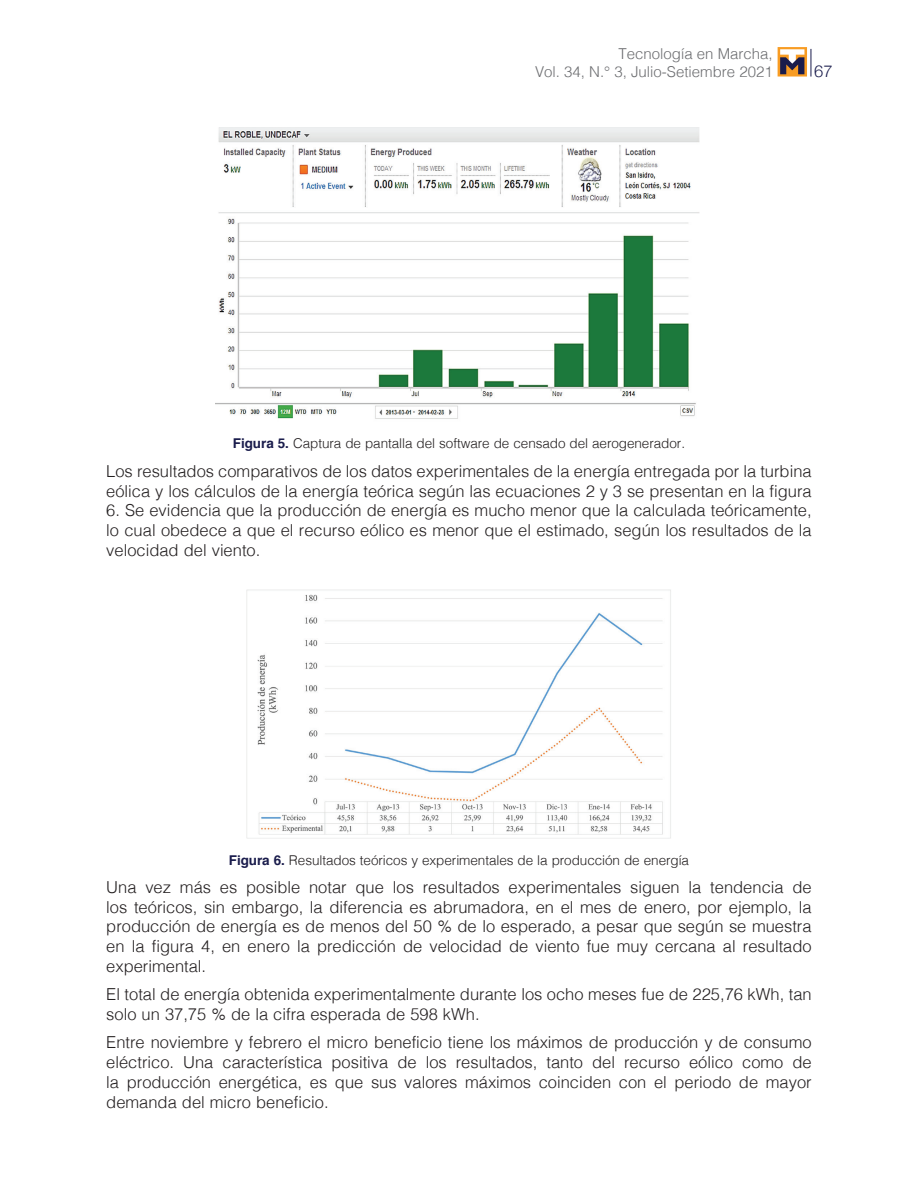
<style>
.page{position:relative;width:918px;height:1188px;background:#fff}
.page>*{position:absolute;margin:0;border:0;box-sizing:border-box;transform-origin:0 0}
.t1{font:300 16.5px/19.8px "Helvetica";color:#231f20;text-align:justify}
.t2{font:300 16.5px "Helvetica Neue";color:#1a1c4c}
.t3{font:300 15px/18px "Helvetica";color:#6c6d70;text-align:right}
.t4{font:300 13.5px "Helvetica";letter-spacing:-.005em;color:#231f20}
.s1{font-weight:700;color:#1a1c4c}
</style>
<div class="page">
<svg style="left:811px;top:49px;width:1px;height:28px"></svg>
<svg style="left:778px;top:47px;width:29px;height:30px"></svg>
<svg style="left:780px;top:49px;width:24px;height:25px"></svg>
<img style="left:216px;top:128px;width:484px;height:291px">
<img style="left:247px;top:589px;width:424px;height:249px">
<p class="t3" style="left:535px;top:43px;width:239px">Tecnología en Marcha,<br>Vol. 34, N.° 3, Julio-Setiembre 2021</p>
<p class="t2" style="left:814px;top:57px;width:20px">67</p>
<p class="t4" style="left:233px;top:432px;width:454px"><span class="s1">Figura 5.</span> Captura de pantalla del software de censado del aerogenerador.</p>
<p class="t1" style="left:106px;top:460px;width:707px">Los resultados comparativos de los datos experimentales de la energía entregada por la turbina eólica y los cálculos de la energía teórica según las ecuaciones 2 y 3 se presentan en la figura</p>
<p class="t1" style="left:106px;top:499px;width:707px">6. Se evidencia que la producción de energía es mucho menor que la calculada teóricamente, lo cual obedece a que el recurso eólico es menor que el estimado, según los resultados de la velocidad del viento.</p>
<p class="t4" style="left:229px;top:848px;width:462px"><span class="s1">Figura 6.</span> Resultados teóricos y experimentales de la producción de energía</p>
<p class="t1" style="left:106px;top:876px;width:707px">Una vez más es posible notar que los resultados experimentales siguen la tendencia de los teóricos, sin embargo, la diferencia es abrumadora, en el mes de enero, por ejemplo, la producción de energía es de menos del 50 % de lo esperado, a pesar que según se muestra en la figura 4, en enero la predicción de velocidad de viento fue muy cercana al resultado experimental.</p>
<p class="t1" style="left:106px;top:983px;width:707px">El total de energía obtenida experimentalmente durante los ocho meses fue de 225,76 kWh, tan solo un 37,75 % de la cifra esperada de 598 kWh.</p>
<p class="t1" style="left:106px;top:1032px;width:707px">Entre noviembre y febrero el micro beneficio tiene los máximos de producción y de consumo eléctrico. Una característica positiva de los resultados, tanto del recurso eólico como de la producción energética, es que sus valores máximos coinciden con el periodo de mayor demanda del micro beneficio.</p>
</div>
